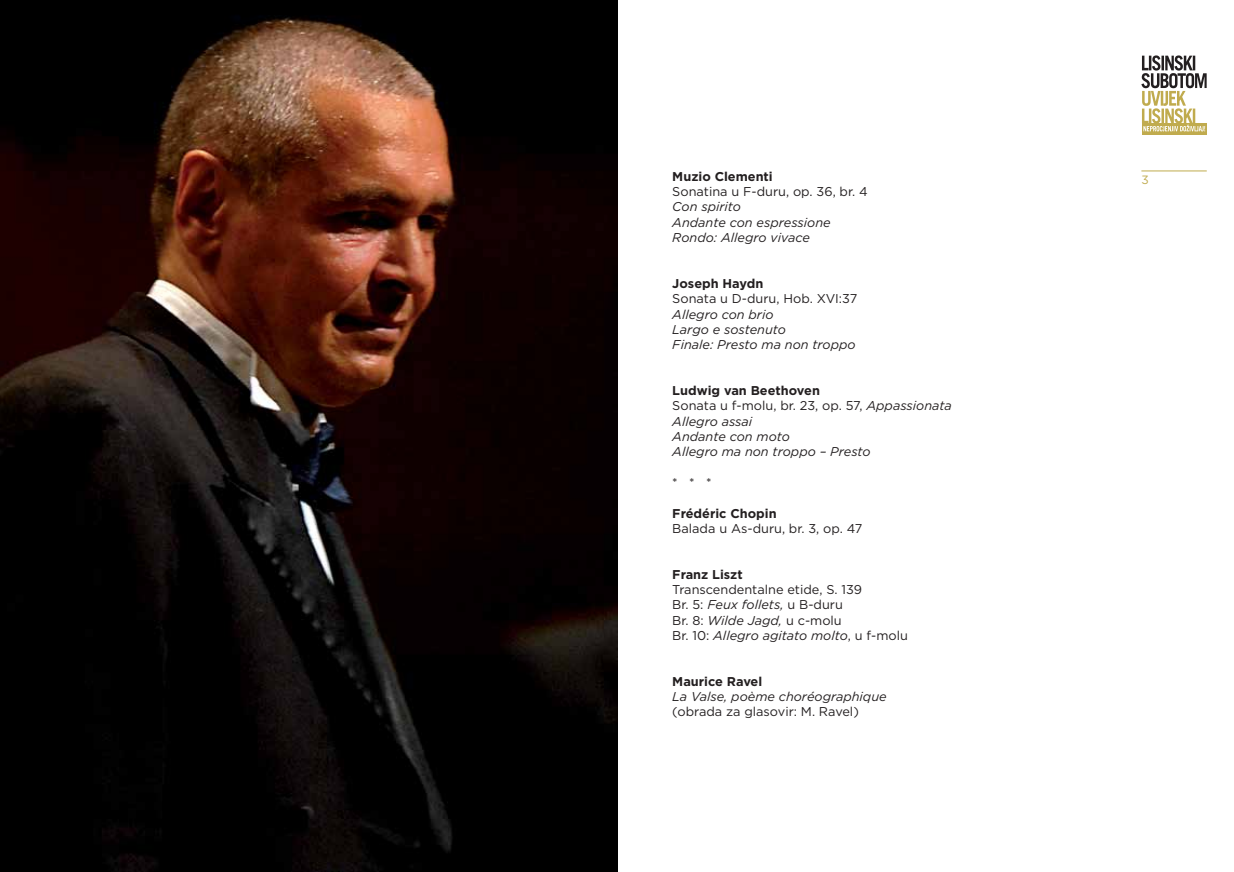
<style>
.page{position:relative;width:1234px;height:872px;background:#fff}
.page>*{position:absolute;margin:0;border:0;box-sizing:border-box;transform-origin:0 0}
.t1{font:italic 12.75px/15.3px "Gotham";color:#231f20}
.t2{font:12.75px/15.3px "Gotham";color:#231f20}
.t3{font:700 12.75px "Gotham";color:#231f20}
.t4{font:12px "Gotham";color:#c0ab4e}
.s1{font-weight:700;font-style:normal}
.s2{font-style:normal}
.s3{font-style:italic}
</style>
<div class="page">
<svg style="left:1142px;top:131px;width:64px;height:4px"></svg>
<svg style="left:1141px;top:55px;width:65px;height:76px"></svg>
<hr style="left:1141px;top:171px;width:65px;height:1px;background:#c0ab4e">
<img style="left:0;top:0;width:617px;height:872px">
<p class="t3" style="left:672px;top:168px;width:102px">Muzio Clementi</p>
<p class="t4" style="left:1141px;top:172px;width:9px">3</p>
<p class="t2" style="left:672px;top:184px;width:197px">Sonatina u F-duru, op. 36, br. 4</p>
<p class="t1" style="left:672px;top:199px;width:160px">Con spirito<br>Andante con espressione<br>Rondo: Allegro vivace</p>
<p class="t3" style="left:672px;top:275px;width:93px">Joseph Haydn</p>
<p class="t2" style="left:672px;top:291px;width:186px">Sonata u D-duru, Hob. XVI:37</p>
<p class="t1" style="left:672px;top:306px;width:185px">Allegro con brio<br>Largo e sostenuto<br>Finale: Presto ma non troppo</p>
<p class="t1" style="left:672px;top:382px;width:281px"><span class="s1">Ludwig van Beethoven<br></span><span class="s2">Sonata u f-molu, br. 23, op. 57,</span> Appassionata<br>Allegro assai<br>Andante con moto<br>Allegro ma non troppo – Presto</p>
<p class="t2" style="left:672px;top:474px;width:41px">* * *</p>
<p class="t3" style="left:672px;top:504px;width:106px">Frédéric Chopin</p>
<p class="t2" style="left:672px;top:520px;width:191px">Balada u As-duru, br. 3, op. 47</p>
<p class="t3" style="left:672px;top:566px;width:72px">Franz Liszt</p>
<p class="t2" style="left:672px;top:581px;width:237px">Transcendentalne etide, S. 139<br>Br. 5: <span class="s3">Feux follets,</span> u B-duru<br>Br. 8: <span class="s3">Wilde Jagd,</span> u c-molu<br>Br. 10: <span class="s3">Allegro agitato molto</span>, u f-molu</p>
<p class="t3" style="left:672px;top:673px;width:91px">Maurice Ravel</p>
<p class="t1" style="left:672px;top:688px;width:216px">La Valse, poème choréographique</p>
<p class="t2" style="left:672px;top:704px;width:188px">(obrada za glasovir: M. Ravel)</p>
</div>
